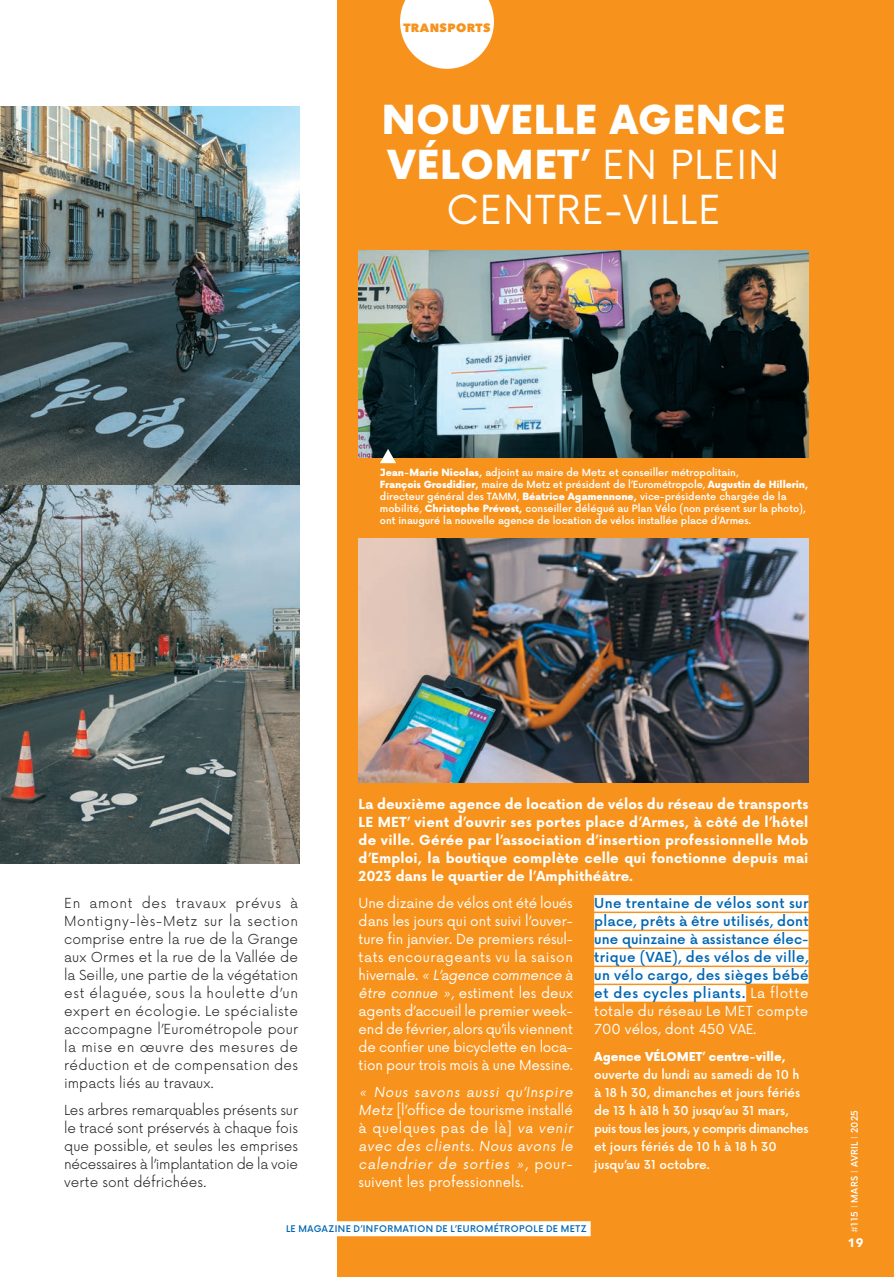
<style>
.page{position:relative;width:894px;height:1277px;background:#fff}
.page>*{position:absolute;margin:0;border:0;box-sizing:border-box;transform-origin:0 0}
.t1{font:900 39px/45px "Now Alt";letter-spacing:.025em;color:#fff;text-align:center}
.t2{font:300 13.5px/18px "Now Alt";color:#231f20;text-align:justify}
.t3{font:13.5px/18px "Now Alt";letter-spacing:-.01em;color:#fff}
.t4{font:700 13.5px/18px "Now Alt";letter-spacing:.01em;color:#fff;text-align:justify}
.t5{font:500 13.5px/18px "Now Alt";letter-spacing:.03em;color:#0166b3;text-align:justify}
.t6{font:500 12px/18px "Now Alt";color:#fff}
.t7{font:900 12px "Now Alt";color:#fff}
.t8{font:800 12px "Avenir Next";letter-spacing:.035em;color:#f7931d}
.t9{font:700 12px "Avenir Next";color:#fff}
.t10{font:500 9.75px/12px "Now Alt";color:#fff}
.t11{font:500 9px "Now Alt";letter-spacing:.055em;color:#0166b3}
.t12{font:500 9px "Now Alt";color:#fff}
.s1{font-weight:400}
.s2{font-weight:900}
.s3{font-weight:400;color:#fff}
.s4{font-weight:300}
</style>
<div class="page">
<img style="left:0;top:485px;width:300px;height:378px">
<img style="left:0;top:107px;width:300px;height:378px">
<div style="left:337px;top:0;width:557px;height:1276px;background:#f7931d"></div>
<div style="left:594px;top:895px;width:214px;height:16px;background:#fff"></div>
<div style="left:594px;top:913px;width:214px;height:16px;background:#fff"></div>
<div style="left:594px;top:931px;width:214px;height:16px;background:#fff"></div>
<div style="left:594px;top:949px;width:214px;height:16px;background:#fff"></div>
<div style="left:594px;top:967px;width:214px;height:16px;background:#fff"></div>
<div style="left:594px;top:985px;width:152px;height:16px;background:#fff"></div>
<img style="left:359px;top:251px;width:449px;height:207px">
<img style="left:359px;top:539px;width:449px;height:243px">
<svg style="left:380px;top:449px;width:16px;height:14px"></svg>
<svg style="left:400px;top:0;width:94px;height:69px"></svg>
<div style="left:282px;top:1221px;width:308px;height:15px;background:#fff"></div>
<p class="t8" style="left:403px;top:20px;width:89px">TRANSPORTS</p>
<h1 class="t1" style="left:382px;top:97px;width:405px">NOUVELLE AGENCE<br>VÉLOMET’ <span class="s1">EN PLEIN<br>CENTRE-VILLE</span></h1>
<p class="t10" style="left:380px;top:465px;width:430px"><span class="s2">Jean-Marie Nicolas,</span> adjoint au maire de Metz et conseiller métropolitain,<br><span class="s2">François Grosdidier,</span> maire de Metz et président de l’Eurométropole, <span class="s2">Augustin de Hillerin, </span>directeur général des TAMM, <span class="s2">Béatrice Agamennone,</span> vice-présidente chargée de la mobilité, <span class="s2">Christophe Prévost,</span> conseiller délégué au Plan Vélo (non présent sur la photo), ont inauguré la nouvelle agence de location de vélos installée place d’Armes.</p>
<p class="t2" style="left:64px;top:893px;width:235px">En amont des travaux prévus à Montigny-lès-Metz sur la section comprise entre la rue de la Grange aux Ormes et la rue de la Vallée de la Seille, une partie de la végétation est élaguée, sous la houlette d’un expert en écologie. Le spécialiste accompagne l’Eurométropole pour la mise en œuvre des mesures de réduction et de compensation des impacts liés au travaux.</p>
<p class="t2" style="left:64px;top:1100px;width:235px">Les arbres remarquables présents sur le tracé sont préservés à chaque fois que possible, et seules les emprises nécessaires à l’implantation de la voie verte sont défrichées.</p>
<p class="t4" style="left:359px;top:794px;width:451px">La deuxième agence de location de vélos du réseau de transports LE MET’ vient d’ouvrir ses portes place d’Armes, à côté de l’hôtel de ville. Gérée par l’association d’insertion professionnelle Mob d’Emploi, la boutique complète celle qui fonctionne depuis mai 2023 dans le quartier de l’Amphithéâtre.</p>
<p class="t3" style="left:359px;top:893px;width:218px">Une dizaine de vélos ont été loués dans les jours qui ont suivi l’ouver&shy;ture fin janvier. De premiers résul&shy;tats encourageants vu la saison h ive rn a l e. « L’agence commence à être connue », estiment les deux agents d’accueil le premier week&shy;end de février, alors qu’ils viennent de confier une bicyclette en loca&shy;tion pour trois mois à une Messine.</p>
<p class="t3" style="left:359px;top:1082px;width:219px">« Nous savons aussi qu’Inspire<br>Metz [l’office de tourisme installé à quelques pas de là] va venir avec des clients. Nous avons le calendrier de sorties », p o u r&shy;suivent les professionnels.</p>
<p class="t5" style="left:594px;top:893px;width:216px">Une trentaine de vélos sont sur place, prêts à être utilisés, dont une quinzaine à assistance élec&shy;trique (VAE), des vélos de ville, un vélo cargo, des sièges bébé et des cycles pliants. <span class="s3">La flotte totale du réseau Le MET compte 700 vélos, dont 450 VAE.</span></p>
<p class="t7" style="left:594px;top:1048px;width:193px">Agence VÉLOMET’ centre-ville,</p>
<p class="t6" style="left:594px;top:1065px;width:216px">ouverte du lundi au samedi de 10 h à 18 h 30, dimanches et jours fériés de 13 h à18 h 30 jusqu’au 31 mars, puis tous les jours, y compris dimanches et jours fériés de 10 h à 18 h 30 jusqu’au 31 octobre.</p>
<p class="t11" style="left:286px;top:1221px;width:302px">LE MAGAZINE D’INFORMATION DE L’EUROMÉTROPOLE DE METZ</p>
<p class="t12" style="left:847px;top:1232px;width:125px;rotate:-90deg"><span class="s1">#</span>115 <span class="s4">I</span> MARS <span class="s4">I</span> AVRIL <span class="s4">I</span> 2025</p>
<p class="t9" style="left:848px;top:1232px;width:17px">19</p>
</div>
